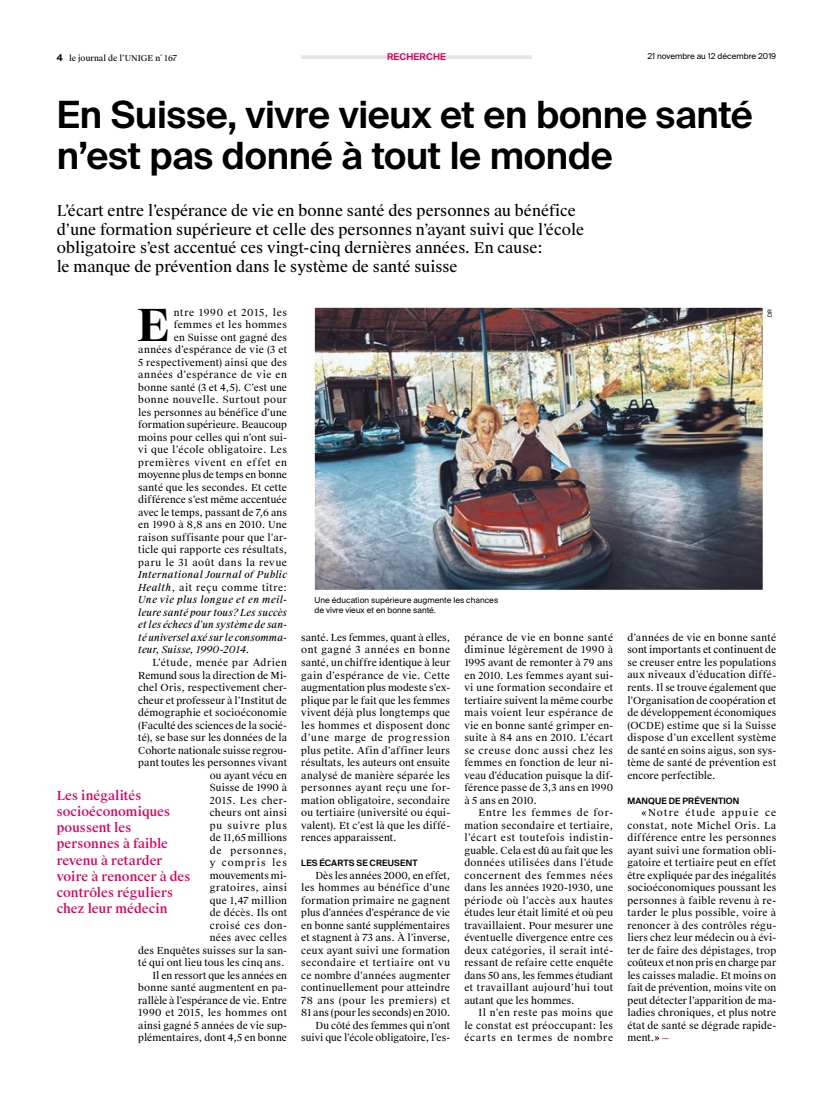
<style>
.page{position:relative;width:833px;height:1099px;background:#fff}
.page>*{position:absolute;margin:0;border:0;box-sizing:border-box;transform-origin:0 0}
.t1{font:700 44.25px "Suisse Works";color:#000}
.t2{font:600 37.5px/41.2px "Suisse Intl";letter-spacing:-.01em;color:#000}
.t3{font:15px/18.8px "Suisse Works";color:#000}
.t4{font:500 12.5px/16.2px "Suisse Works";color:#da005e}
.t5{font:9.75px/12.5px "Suisse Works";letter-spacing:.015em;color:#000;text-align:justify}
.t6{font:italic 9.75px/12.5px "Suisse Works";letter-spacing:-.005em;color:#000;text-align:justify}
.t7{font:600 9.38px "Suisse Intl";letter-spacing:.02em;color:#da005e}
.t8{font:600 8.75px "Suisse Intl";letter-spacing:.015em;color:#000}
.t9{font:8.12px/9.8px "Suisse Intl";color:#000}
.t10{font:8.12px "Suisse Works";color:#000}
.t11{font:5.62px "Suisse Intl";color:#000}
.s1{font-family:"Suisse Intl";font-weight:600;font-size:9.38px}
.s2{font-style:normal}
.s3{color:#da005e}
</style>
<div class="page">
<hr style="left:301px;top:55px;width:230px;height:4px;background:#e3e4e6">
<img style="left:316px;top:309px;width:445px;height:279px">
<div style="left:301px;top:294px;width:475px;height:309px;border:14px solid #fff"></div>
<p class="t10" style="left:57px;top:53px;width:122px"><span class="s1">4</span> le journal de l’UNIGE n˚ 167</p>
<p class="t9" style="left:647px;top:52px;width:130px">21 novembre au 12 décembre 2019</p>
<p class="t7" style="left:387px;top:52px;width:60px">RECHERCHE</p>
<h2 class="t2" style="left:57px;top:94px;width:697px">En Suisse, vivre vieux et en bonne santé n’est pas donné à tout le monde</h2>
<p class="t3" style="left:57px;top:201px;width:529px">L’écart entre l’espérance de vie en bonne santé des personnes au bénéfice d’une formation supérieure et celle des personnes n’ayant suivi que l’école obligatoire s’est accentué ces vingt-cinq dernières années. En cause:<br>le manque de prévention dans le système de santé suisse</p>
<h1 class="t1" style="left:137px;top:298px;width:35px">E</h1>
<p class="t5" style="left:138px;top:306px;width:150px;text-align:right">ntre 1990 et 2015, les femmes et les hommes<br>en Suisse ont gagné des années d’espérance de vie (3 et<br>5 respectivement) ainsi que des années d’espérance de vie en bonne santé (3 et 4,5). C’est une bonne nouvelle. Surtout pour les personnes au bénéfice d’une formation supérieure. Beaucoup moins pour celles qui n’ont sui&shy;vi que l’école obligatoire. Les premières vivent en effet en moyenne plus de temps en bonne santé que les secondes. Et cette différence s’est même accentuée avec le temps, passant de 7,6 ans en 1990 à 8,8 ans en 2010. Une raison suffisante pour que l’ar&shy;ticle qui rapporte ces résultats, paru le 31 août dans la revue</p>
<p class="t6" style="left:138px;top:569px;width:150px">International Journal of Public Health<span class="s2">, ait reçu comme titre:<br></span>Une vie plus longue et en meil&shy;leure santé pour tous? Les succès et les échecs d’un système de san&shy;té universel axé sur le consomma&shy;teur, Suisse, 1990-2014<span class="s2">.</span></p>
<p class="t5" style="left:138px;top:656px;width:150px;text-align:right">L’étude, menée par Adrien<br>Remund sous la direction de Mi&shy;chel Oris, respectivement cher&shy;cheur et professeur à l’Institut de démographie et socioéconomie (Faculté des sciences de la socié&shy;té), se base sur les données de la<br>Cohorte nationale suisse regrou&shy;pant toutes les personnes vivant ou ayant vécu en<br>Suisse de 1990 à<br>2015. Les cher-<br>cheurs ont ainsi<br>pu suivre plus<br>de 11,65 millions<br>de personnes,<br>y compris les<br>mouvements mi-<br>gratoires, ainsi<br>que 1,47 million<br>de décès. Ils ont<br>croisé ces don-<br>nées avec celles<br>des Enquêtes suisses sur la san&shy;té qui ont lieu tous les cinq ans.<br>Il en ressort que les années en bonne santé augmentent en pa&shy;rallèle à l’espérance de vie. Entre<br>1990 et 2015, les hommes ont ainsi gagné 5 années de vie sup&shy;plémentaires, dont 4,5 en bonne</p>
<p class="t9" style="left:314px;top:595px;width:185px">Une éducation supérieure augmente les chances de vivre vieux et en bonne santé.</p>
<p class="t5" style="left:301px;top:631px;width:150px">santé. Les femmes, quant à elles, ont gagné 3 années en bonne santé, un chiffre identique à leur gain d’espérance de vie. Cette augmentation plus modeste s’ex&shy;plique par le fait que les femmes vivent déjà plus longtemps que les hommes et disposent donc d’une marge de progression plus petite. Afin d’affiner leurs résultats, les auteurs ont ensuite analysé de manière séparée les personnes ayant reçu une for&shy;mation obligatoire, secondaire ou tertiaire (université ou équi&shy;valent). Et c’est là que les diffé&shy;rences apparaissent.</p>
<p class="t8" style="left:301px;top:857px;width:118px">LES ÉCARTS SE CREUSENT</p>
<p class="t5" style="left:301px;top:869px;width:150px;text-align:right">Dès les années 2000, en effet, les hommes au bénéfice d’une formation primaire ne gagnent plus d’années d’espérance de vie en bonne santé supplémentaires et stagnent à 73 ans. À l’inverse, ceux ayant suivi une formation secondaire et tertiaire ont vu ce nombre d’années augmenter continuellement pour atteindre<br>78 ans (pour les premiers) et<br>81 ans (pour les seconds) en 2010.<br>Du côté des femmes qui n’ont suivi que l’école obligatoire, l’es-</p>
<p class="t5" style="left:464px;top:631px;width:150px">pérance de vie en bonne santé diminue légèrement de 1990 à 1995 avant de remonter à 79 ans en 2010. Les femmes ayant sui&shy;vi une formation secondaire et tertiaire suivent la même courbe mais voient leur espérance de vie en bonne santé grimper en&shy;suite à 84 ans en 2010. L’écart se creuse donc aussi chez les femmes en fonction de leur ni&shy;veau d’éducation puisque la dif&shy;férence passe de 3,3 ans en 1990 à 5 ans en 2010.</p>
<p class="t5" style="left:464px;top:806px;width:150px;text-indent:14px">Entre les femmes de for&shy;mation secondaire et tertiaire, l’écart est toutefois indistin&shy;guable. Cela est dû au fait que les données utilisées dans l’étude concernent des femmes nées dans les années 1920-1930, une période où l’accès aux hautes études leur était limité et où peu travaillaient. Pour mesurer une éventuelle divergence entre ces deux catégories, il serait inté&shy;ressant de refaire cette enquête dans 50 ans, les femmes étudiant et travaillant aujourd’hui tout autant que les hommes.</p>
<p class="t5" style="left:464px;top:1006px;width:150px;text-indent:14px">Il n’en reste pas moins que le constat est préoccupant: les écarts en termes de nombre</p>
<p class="t4" style="left:57px;top:787px;width:135px">Les inégalités socioéconomiques poussent les personnes à faible revenu à retarder voire à renoncer à des contrôles réguliers chez leur médecin</p>
<p class="t11" style="left:766px;top:317px;width:10px;rotate:-90deg">DR</p>
<p class="t5" style="left:627px;top:631px;width:150px">d’années de vie en bonne santé sont importants et continuent de se creuser entre les populations aux niveaux d’éducation diffé&shy;rents. Il se trouve également que l’Organisation de coopération et de développement économiques (OCDE) estime que si la Suisse dispose d’un excellent système de santé en soins aigus, son sys&shy;tème de santé de prévention est encore perfectible.</p>
<p class="t8" style="left:627px;top:795px;width:114px">MANQUE DE PRÉVENTION</p>
<p class="t5" style="left:627px;top:806px;width:150px;text-indent:14px">«Notre étude appuie ce constat, note Michel Oris. La différence entre les personnes ayant suivi une formation obli&shy;gatoire et tertiaire peut en effet être expliquée par des inégalités socioéconomiques poussant les personnes à faible revenu à re&shy;tarder le plus possible, voire à renoncer à des contrôles régu&shy;liers chez leur médecin ou à évi&shy;ter de faire des dépistages, trop coûteux et non pris en charge par les caisses maladie. Et moins on fait de prévention, moins vite on peut détecter l’apparition de ma&shy;ladies chroniques, et plus notre état de santé se dégrade rapide&shy;ment.» <span class="s3">—</span></p>
</div>
